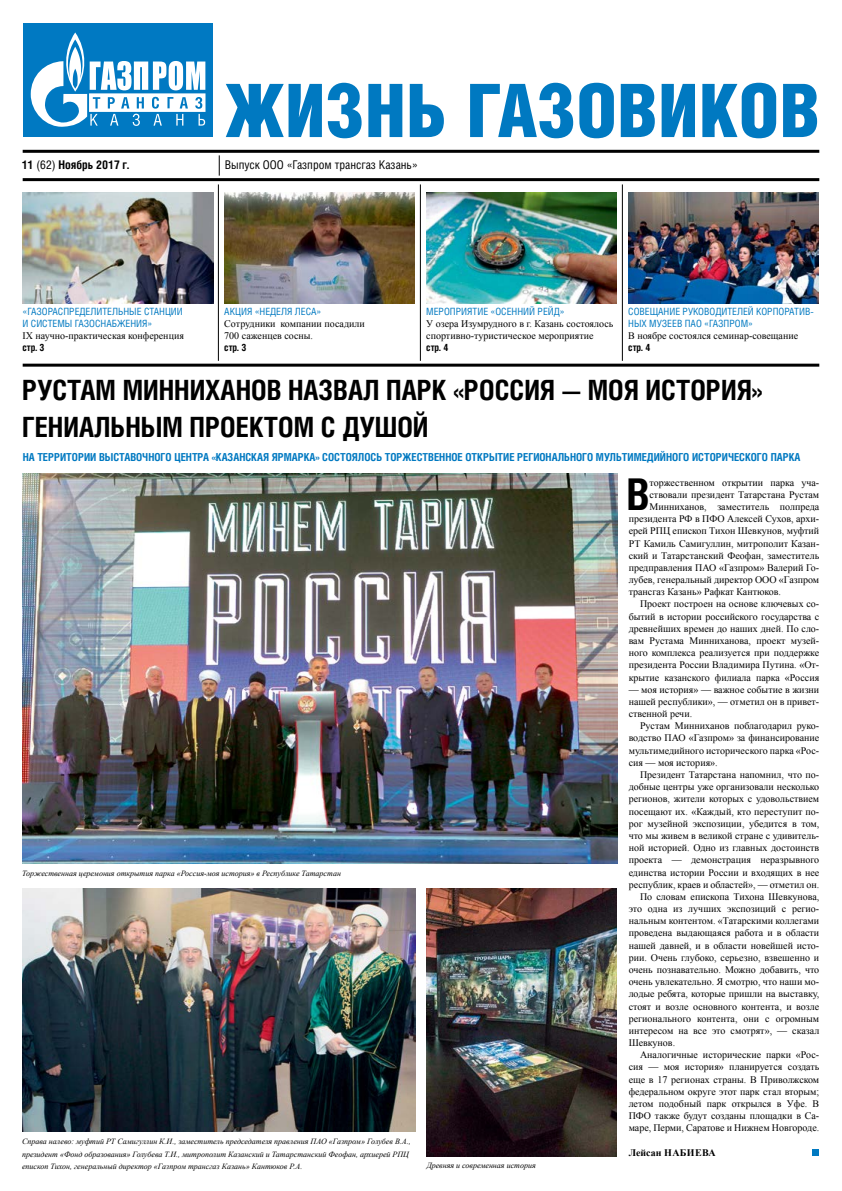
<style>
.page{position:relative;width:842px;height:1191px;background:#fff}
.page>*{position:absolute;margin:0;border:0;box-sizing:border-box;transform-origin:0 0}
.t1{font:900 74px "Helios Cond";color:#0079c1}
.t2{font:700 43.7px "Helios Cond";color:#000}
.t3{font:700 27.9px/36.5px "Helios Cond";color:#000}
.t4{font:12px "Helios Cond";color:#000}
.t5{font:700 12px "Helios Cond";color:#000}
.t6{font:700 11px "Helios Cond";color:#0079c1}
.t7{font:10px/12.2px "Times New Roman";color:#000;text-align:justify}
.t8{font:10px/12.2px "Helios Cond";color:#0079c1}
.t9{font:700 10px "Helios Cond";color:#000}
.t10{font:700 10px "Times New Roman";letter-spacing:.035em;color:#000}
.t11{font:italic 8px/12.2px "Times New Roman";color:#000}
.s1{font-weight:400}
</style>
<div class="page">
<div style="left:23px;top:23px;width:190px;height:113px;background:#0079c2"></div>
<svg style="left:31px;top:32px;width:174px;height:95px"></svg>
<hr style="left:23px;top:178px;width:796px;height:3px;background:#000">
<hr style="left:23px;top:364px;width:796px;height:3px;background:#000">
<hr style="left:23px;top:150px;width:796px;height:3px;background:#000">
<svg style="left:219px;top:155px;width:1px;height:21px"></svg>
<hr style="left:622px;top:184px;width:1px;height:177px;background:#000">
<hr style="left:420px;top:184px;width:1px;height:177px;background:#000">
<hr style="left:218px;top:184px;width:1px;height:177px;background:#000">
<div style="left:812px;top:1149px;width:7px;height:7px;background:#0079c1"></div>
<img style="left:22px;top:473px;width:595px;height:390px">
<img style="left:628px;top:193px;width:191px;height:110px">
<img style="left:426px;top:193px;width:191px;height:110px">
<img style="left:224px;top:193px;width:191px;height:110px">
<img style="left:23px;top:193px;width:190px;height:110px">
<img style="left:427px;top:888px;width:189px;height:268px">
<img style="left:23px;top:888px;width:392px;height:243px">
<h1 class="t1" style="left:225px;top:68px;width:597px">ЖИЗНЬ ГАЗОВИКОВ</h1>
<p class="t5" style="left:22px;top:157px;width:108px">11 <span class="s1">(62)</span> Ноябрь 2017 г.</p>
<p class="t4" style="left:225px;top:157px;width:195px">Выпуск ООО «Газпром трансгаз Казань»</p>
<p class="t8" style="left:23px;top:305px;width:48px">«ГАЗОРАСПРЕДЕЛИТЕЛ</p>
<p class="t8" style="left:118px;top:305px;width:12px">ЬНЫЕ</p>
<p class="t8" style="left:144px;top:305px;width:12px">СТАНЦИИ</p>
<p class="t8" style="left:23px;top:317px;width:33px">И СИСТЕМЫ</p>
<p class="t8" style="left:75px;top:317px;width:57px">ГАЗОСНАБЖЕНИЯ</p>
<p class="t8" style="left:148px;top:317px;width:6px">»</p>
<p class="t7" style="left:23px;top:329px;width:163px">IХ научно-практическая конференция</p>
<p class="t9" style="left:23px;top:342px;width:24px">стр. 3</p>
<p class="t8" style="left:224px;top:305px;width:99px">акция «Неделя леса»</p>
<p class="t7" style="left:224px;top:317px;width:142px">Сотрудники компании посадили<br>700 саженцев сосны.</p>
<p class="t9" style="left:224px;top:342px;width:24px">стр. 3</p>
<p class="t8" style="left:426px;top:305px;width:140px">мероприятие «Осенний рейд»</p>
<p class="t7" style="left:426px;top:317px;width:189px">У озера Изумрудного в г. Казань состоялось спортивно-туристическое мероприятие</p>
<p class="t9" style="left:426px;top:342px;width:23px">стр. 4</p>
<p class="t8" style="left:628px;top:305px;width:187px;text-indent:87px">дителей ко рпоратив&shy;ных музеев ПАО «Газпром»</p>
<p class="t7" style="left:628px;top:329px;width:171px">В ноябре состоялся семинар-совещание</p>
<p class="t9" style="left:628px;top:342px;width:23px">стр. 4</p>
<p class="t8" style="left:628px;top:305px;width:72px">Совещание руково</p>
<h3 class="t3" style="left:22px;top:371px;width:742px">Рустам Минн иханов назвал парк «Россия — моя история» гениальным проектом с душой</h3>
<h2 class="t2" style="left:626px;top:468px;width:21px">В</h2>
<p class="t7" style="left:649px;top:476px;width:171px">торжественном открытии парка уча-</p>
<p class="t6" style="left:23px;top:450px;width:779px">На территории выставочного центра «Казанская ярмарка» состоялось торжественное открытие регионального мультимедийного исторического парка</p>
<p class="t7" style="left:649px;top:488px;width:171px">ствовали президент Татарстана Рустам</p>
<p class="t7" style="left:649px;top:500px;width:171px">Минниханов, заместитель полпреда</p>
<p class="t7" style="left:629px;top:512px;width:192px">президента РФ в ПФО Алексей Сухов, архи-</p>
<p class="t7" style="left:629px;top:524px;width:192px">ерей РПЦ епископ Тихон Шевкунов, муфтий</p>
<p class="t7" style="left:629px;top:537px;width:192px">РТ Камиль Самигуллин, митрополит Казан-</p>
<p class="t7" style="left:629px;top:549px;width:192px">ский и Татарстанский Феофан, заместитель</p>
<p class="t7" style="left:629px;top:561px;width:192px">предправления ПАО «Газпром» Валерий Го-</p>
<p class="t7" style="left:629px;top:573px;width:192px">лубев, генеральный директор ООО «Газпром</p>
<p class="t7" style="left:629px;top:585px;width:154px">трансгаз Казань» Рафкат Кантюков.</p>
<p class="t7" style="left:640px;top:597px;width:181px">Проект построен на основе ключевых со-</p>
<p class="t7" style="left:629px;top:610px;width:192px">бытий в истории российского государства с</p>
<p class="t7" style="left:629px;top:622px;width:192px">древнейших времен до наших дней. По сло-</p>
<p class="t7" style="left:629px;top:634px;width:192px">вам Рустама Минниханова, проект музей-</p>
<p class="t7" style="left:629px;top:646px;width:192px">ного комплекса реализуется при поддержке</p>
<p class="t7" style="left:629px;top:658px;width:192px">президента России Владимира Путина. «От-</p>
<p class="t7" style="left:629px;top:671px;width:192px">крытие казанского филиала парка «Россия</p>
<p class="t7" style="left:629px;top:683px;width:192px">— моя история» — важное событие в жизни нашей республики», — отметил он в привет&shy;ственной речи.</p>
<p class="t7" style="left:629px;top:719px;width:192px;text-indent:11px">Рустам Минниханов поблагодарил руко&shy;водство ПАО «Газпром» за финансирование мультимедийного исторического парка «Рос&shy;сия — моя история».</p>
<p class="t7" style="left:640px;top:768px;width:181px">Президент Татарстана напомнил, что по-</p>
<p class="t7" style="left:629px;top:780px;width:192px">добные центры уже организовали несколько</p>
<p class="t7" style="left:629px;top:792px;width:192px">регионов, жители которых с удовольствием</p>
<p class="t7" style="left:629px;top:805px;width:192px">посещают их. «Каждый, кто переступит по-</p>
<p class="t7" style="left:629px;top:817px;width:192px">рог музейной экспозиции, убедится в том,</p>
<p class="t7" style="left:629px;top:829px;width:192px">что мы живем в великой стране с удивитель-</p>
<p class="t7" style="left:629px;top:841px;width:192px">ной историей. Одно из главных достоинств</p>
<p class="t7" style="left:629px;top:853px;width:192px">проекта — демонстрация неразрывного</p>
<p class="t7" style="left:629px;top:865px;width:192px">единства истории России и входящих в нее</p>
<p class="t7" style="left:629px;top:878px;width:192px">республик, краев и областей», — отметил он.</p>
<p class="t7" style="left:640px;top:890px;width:181px">По словам епископа Тихона Шевкунова,</p>
<p class="t7" style="left:629px;top:902px;width:192px">это одна из лучших экспозиций с регио-</p>
<p class="t7" style="left:629px;top:914px;width:192px">нальным контентом. «Татарскими коллегами</p>
<p class="t7" style="left:629px;top:926px;width:192px">проведена выдающаяся работа и в области</p>
<p class="t7" style="left:629px;top:938px;width:192px">нашей давней, и в области новейшей исто-</p>
<p class="t7" style="left:629px;top:951px;width:192px">рии. Очень глубоко, серьезно, взвешенно и</p>
<p class="t7" style="left:629px;top:963px;width:192px">очень познавательно. Можно добавить, что</p>
<p class="t7" style="left:629px;top:975px;width:192px">очень увлекательно. Я смотрю, что наши мо-</p>
<p class="t7" style="left:629px;top:987px;width:192px">лодые ребята, которые пришли на выставку,</p>
<p class="t7" style="left:629px;top:999px;width:192px">стоят и возле основного контента, и возле</p>
<p class="t7" style="left:629px;top:1012px;width:192px">регионального контента, они с огромным</p>
<p class="t7" style="left:629px;top:1024px;width:192px">интересом на все это смотрят», — сказал</p>
<p class="t7" style="left:629px;top:1036px;width:48px">Шевкунов.</p>
<p class="t7" style="left:640px;top:1048px;width:181px">Аналогичные исторические парки «Рос-</p>
<p class="t7" style="left:629px;top:1060px;width:192px">сия — моя история» планируется создать</p>
<p class="t7" style="left:629px;top:1072px;width:192px">еще в 17 регионах страны. В Приволжском</p>
<p class="t7" style="left:629px;top:1085px;width:192px">федеральном округе этот парк стал вторым;</p>
<p class="t7" style="left:629px;top:1097px;width:192px">летом подобный парк открылся в Уфе. В</p>
<p class="t7" style="left:629px;top:1109px;width:192px">ПФО также будут созданы площадки в Са-</p>
<p class="t7" style="left:629px;top:1121px;width:192px">маре, Перми, Саратове и Нижнем Новгороде.</p>
<p class="t10" style="left:629px;top:1145px;width:89px">Лейсан Набиева</p>
<p class="t11" style="left:22px;top:866px;width:320px">Торжественная церемония открытия парка «Россия-моя история» в Республике Татарстан</p>
<p class="t11" style="left:22px;top:1135px;width:390px">Справа налево: муфтий РТ Самигуллин К.И., заместитель председателя правления ПАО «Газпром» Голубев В.А., президент «Фонд образования» Голубева Т.И., митрополит Казанский и Татарстанский Феофан, архиерей РПЦ епископ Тихон, генеральный директор «Газпром трансгаз Казань» Кантюков Р.А.</p>
<p class="t11" style="left:427px;top:1159px;width:111px">Древняя и современная история</p>
</div>
